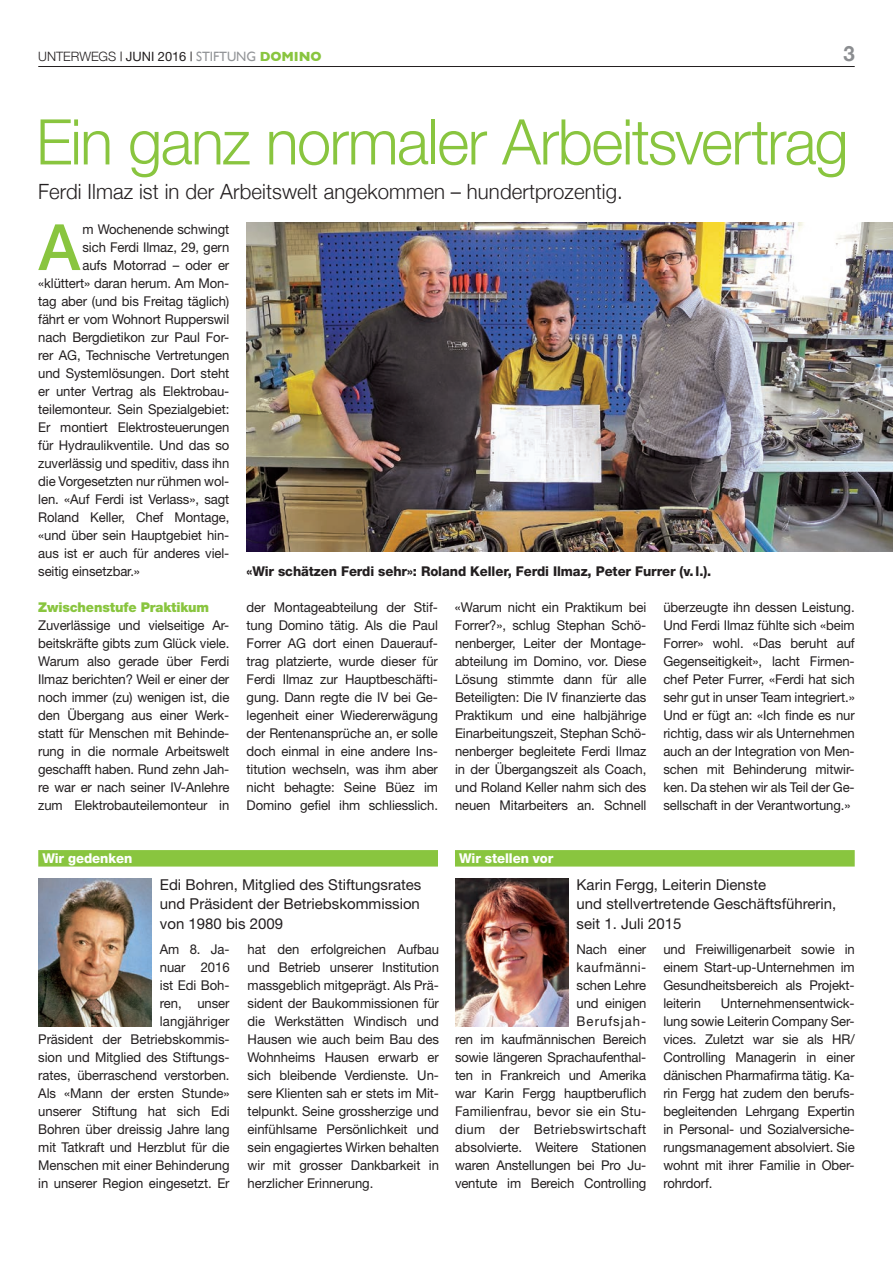
<style>
.page{position:relative;width:893px;height:1263px;background:#fff}
.page>*{position:absolute;margin:0;border:0;box-sizing:border-box;transform-origin:0 0}
.t1{font:500 63.9px "Helvetica Neue";color:#89c53f}
.t2{font:300 63px "Helvetica Neue";letter-spacing:-.025em;color:#89c53f}
.t3{font:300 21px "Helvetica Neue";letter-spacing:.005em;color:#231f20}
.t4{font:700 21px "Helvetica Neue";color:#8b8d90}
.t5{font:15px/19.5px "Helvetica Neue";color:#231f20}
.t6{font:13.5px/18px "Helvetica Neue";letter-spacing:-.01em;color:#231f20;text-align:justify}
.t7{font:800 13.5px "Helvetica Neue";letter-spacing:-.005em;color:#231f20}
.t8{font:800 13.5px "Helvetica Neue";letter-spacing:-.005em;color:#fff}
.t9{font:900 13.5px "Helvetica Neue";letter-spacing:-.01em;color:#89c53f}
.t10{font:12.9px "Helvetica Neue";letter-spacing:-.005em;color:#231f20}
.s1{font-weight:300}
.s2{font-family:"Gill Sans";font-size:13.5px;color:#939598}
.s3{font-family:"Gill Sans";font-weight:700;font-size:13.5px;color:#89c53f}
</style>
<div class="page">
<hr style="left:38px;top:66px;width:817px;height:1px;background:#231f20">
<img style="left:247px;top:222px;width:646px;height:330px">
<div style="left:455px;top:850px;width:400px;height:16px;background:#89c53f"></div>
<img style="left:455px;top:878px;width:113px;height:148px">
<div style="left:38px;top:850px;width:400px;height:16px;background:#89c53f"></div>
<img style="left:38px;top:878px;width:113px;height:148px">
<p class="t10" style="left:38px;top:48px;width:285px"><span class="s1">UNTERWEGS</span> | JUNI 2016 | <span class="s2">STIFTUNG</span> <span class="s3">DOMINO</span></p>
<h3 class="t4" style="left:843px;top:37px;width:13px">3</h3>
<h2 class="t2" style="left:36px;top:91px;width:814px">Ein ganz normaler Arbeitsvertrag</h2>
<h3 class="t3" style="left:38px;top:174px;width:586px">Ferdi Ilmaz ist in der Arbeitswelt angekommen – hundertprozentig.</h3>
<h1 class="t1" style="left:39px;top:196px;width:43px">A</h1>
<p class="t6" style="left:83px;top:220px;width:148px">m Wochenende schwingt</p>
<p class="t6" style="left:83px;top:238px;width:148px">sich Ferdi Ilmaz, 29, gern</p>
<p class="t6" style="left:83px;top:256px;width:148px">aufs Motorrad – oder er</p>
<p class="t6" style="left:38px;top:274px;width:193px">«klüttert» daran herum. Am Mon-</p>
<p class="t6" style="left:38px;top:292px;width:193px">tag aber (und bis Freitag täglich)</p>
<p class="t6" style="left:38px;top:310px;width:193px">fährt er vom Wohnort Rupperswil</p>
<p class="t6" style="left:38px;top:328px;width:193px">nach Bergdietikon zur Paul For-</p>
<p class="t6" style="left:38px;top:346px;width:193px">rer AG, Technische Vertretungen</p>
<p class="t6" style="left:38px;top:364px;width:193px">und Systemlösungen. Dort steht</p>
<p class="t6" style="left:38px;top:382px;width:193px">er unter Vertrag als Elektrobau-</p>
<p class="t6" style="left:38px;top:400px;width:193px">teilemonteur. Sein Spezialgebiet:</p>
<p class="t6" style="left:38px;top:418px;width:193px">Er montiert Elektrosteuerungen</p>
<p class="t6" style="left:38px;top:436px;width:193px">für Hydraulikventile. Und das so</p>
<p class="t6" style="left:38px;top:454px;width:193px">zuverlässig und speditiv, dass ihn</p>
<p class="t6" style="left:38px;top:472px;width:193px">die Vorgesetzten nur rühmen wol-</p>
<p class="t6" style="left:38px;top:490px;width:193px">len. «Auf Ferdi ist Verlass», sagt</p>
<p class="t6" style="left:38px;top:508px;width:193px">Roland Keller, Chef Montage,</p>
<p class="t6" style="left:38px;top:526px;width:193px">«und über sein Hauptgebiet hin-</p>
<p class="t6" style="left:38px;top:544px;width:193px">aus ist er auch für anderes viel-</p>
<p class="t6" style="left:38px;top:562px;width:103px">seitig einsetzbar.»</p>
<p class="t9" style="left:38px;top:599px;width:172px">Zwischenstufe Praktikum</p>
<p class="t6" style="left:38px;top:616px;width:193px">Zuverlässige und vielseitige Ar&shy;beitskräfte gibts zum Glück viele.<br>Warum also gerade über Ferdi Ilmaz berichten? Weil er einer der noch immer (zu) wenigen ist, die den Übergang aus einer Werk&shy;statt für Menschen mit Behinde&shy;rung in die normale Arbeitswelt geschafft haben. Rund zehn Jah&shy;re war er nach seiner IV-Anlehre zum Elektrobauteilemonteur in</p>
<p class="t7" style="left:247px;top:563px;width:466px">«Wir schätzen Ferdi sehr»: Roland Keller, Ferdi Ilmaz, Peter Furrer (v. l.).</p>
<p class="t6" style="left:247px;top:598px;width:193px">der Montageabteilung der Stif&shy;tung Domino tätig. Als die Paul Forrer AG dort einen Dauerauf&shy;trag platzierte, wurde dieser für Ferdi Ilmaz zur Hauptbeschäfti&shy;gung. Dann regte die IV bei Ge&shy;legenheit einer Wiedererwägung der Rentenansprüche an, er solle doch einmal in eine andere Ins&shy;titution wechseln, was ihm aber nicht behagte: Seine Büez im Domino gefiel ihm schliesslich.</p>
<p class="t6" style="left:455px;top:598px;width:193px">«Warum nicht ein Praktikum bei Forrer?», schlug Stephan Schö&shy;nenberger, Leiter der Montage&shy;abteilung im Domino, vor. Diese Lösung stimmte dann für alle Beteiligten: Die IV finanzierte das Praktikum und eine halbjährige Einarbeitungszeit, Stephan Schö&shy;nenberger begleitete Ferdi Ilmaz in der Übergangszeit als Coach, und Roland Keller nahm sich des neuen Mitarbeiters an. Schnell</p>
<p class="t6" style="left:663px;top:598px;width:193px">überzeugte ihn dessen Leistung.<br>Und Ferdi Ilmaz fühlte sich «beim Forrer» wohl. «Das beruht auf Gegenseitigkeit», lacht Firmen&shy;chef Peter Furrer, «Ferdi hat sich sehr gut in unser Team integriert.» Und er fügt an: «Ich finde es nur richtig, dass wir als Unternehmen auch an der Integration von Men&shy;schen mit Behinderung mitwir&shy;ken. Da stehen wir als Teil der Ge&shy;sellschaft in der Verantwortung.»</p>
<p class="t8" style="left:43px;top:850px;width:91px">Wir gedenken</p>
<p class="t8" style="left:459px;top:850px;width:96px">Wir stellen vor</p>
<p class="t5" style="left:160px;top:874px;width:263px;text-align:justify">Edi Bohren, Mitglied des Stiftungsrates und Präsident der Betriebskommission von 1980 bis 2009</p>
<p class="t5" style="left:577px;top:874px;width:261px">Karin Fergg, Leiterin Dienste<br>und stellvertretende Geschäftsführerin, seit 1. Juli 2015</p>
<p class="t6" style="left:38px;top:940px;width:193px;text-align:right">Am 8. Ja-<br>nuar 2016<br>ist Edi Boh-<br>ren, unser<br>langjähriger<br>Präsident der Betriebskommis&shy;sion und Mitglied des Stiftungs&shy;rates, überraschend verstorben.<br>Als «Mann der ersten Stunde» unserer Stiftung hat sich Edi<br>Bohren über dreissig Jahre lang mit Tatkraft und Herzblut für die<br>Menschen mit einer Behinderung in unserer Region eingesetzt. Er</p>
<p class="t6" style="left:248px;top:940px;width:193px">hat den erfolgreichen Aufbau und Betrieb unserer Institution massgeblich mitgeprägt. Als Prä&shy;sident der Baukommissionen für die Werkstätten Windisch und Hausen wie auch beim Bau des Wohnheims Hausen erwarb er sich bleibende Verdienste. Un&shy;sere Klienten sah er stets im Mit&shy;telpunkt. Seine grossherzige und einfühlsame Persönlichkeit und sein engagiertes Wirken behalten wir mit grosser Dankbarkeit in herzlicher Erinnerung.</p>
<p class="t6" style="left:455px;top:940px;width:193px;text-align:right">Nach einer<br>kaufmänni-<br>schen Lehre<br>und einigen<br>Berufsjah-<br>ren im kaufmännischen Bereich sowie längeren Sprachaufenthal&shy;ten in Frankreich und Amerika war Karin Fergg hauptberuflich<br>Familienfrau, bevor sie ein Stu&shy;dium der Betriebswirtschaft absolvierte. Weitere Stationen waren Anstellungen bei Pro Ju&shy;ventute im Bereich Controlling</p>
<p class="t6" style="left:663px;top:940px;width:193px">und Freiwilligenarbeit sowie in einem Start-up-Unternehmen im Gesundheitsbereich als Projekt&shy;leiterin</p>
<p class="t6" style="left:663px;top:994px;width:193px;text-indent:58px">Unternehmensentwick&shy;lung sowie Leiterin Company Ser&shy;vices. Zuletzt war sie als HR/ Controlling Managerin in einer dänischen Pharmafirma tätig. Ka&shy;rin Fergg hat zudem den berufs&shy;begleitenden Lehrgang Expertin in Personal- und Sozialversiche&shy;rungsmanagement absolviert. Sie wohnt mit ihrer Familie in Ober&shy;rohrdorf.</p>
</div>
